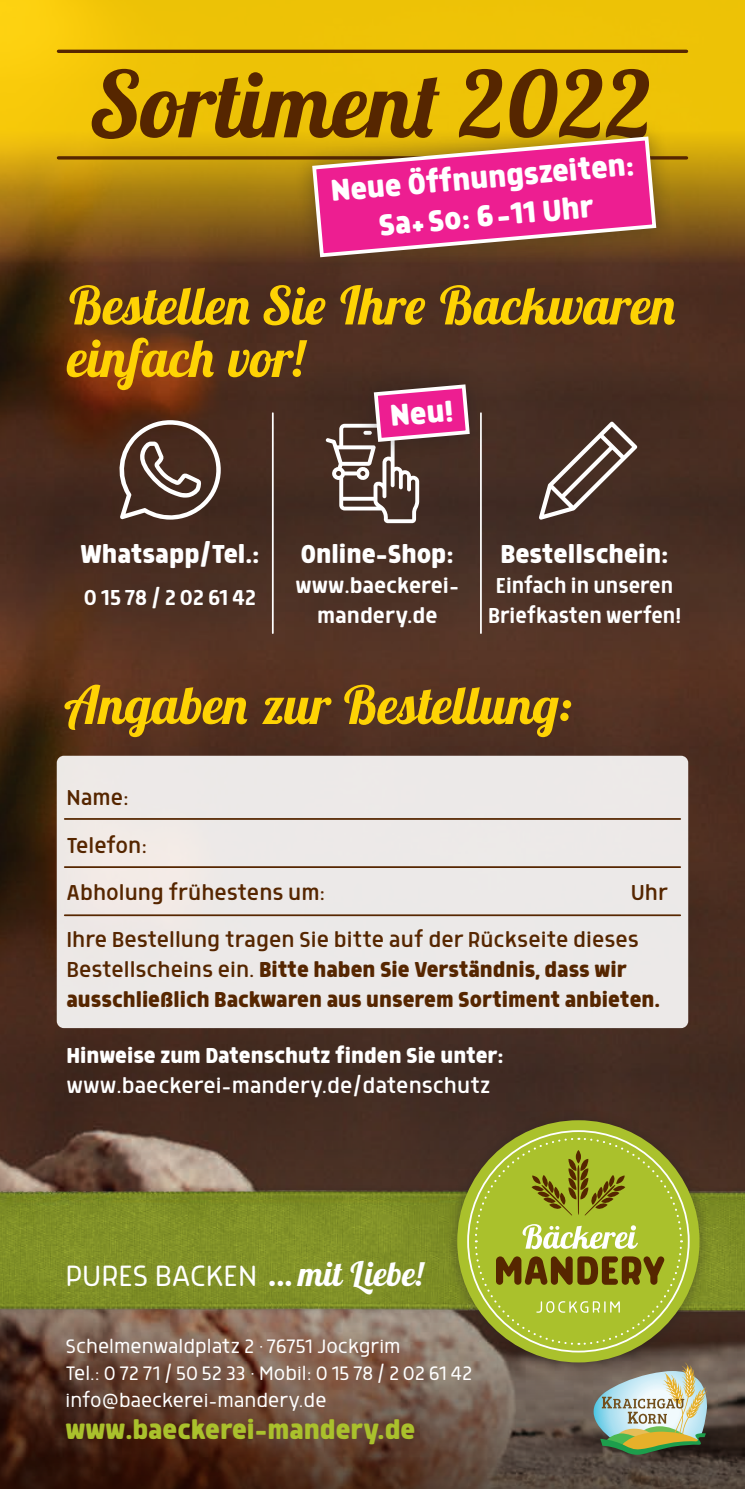
<style>
.page{position:relative;width:745px;height:1489px;background:#fff}
.page>*{position:absolute;margin:0;border:0;box-sizing:border-box;transform-origin:0 0}
.t1{font:italic 700 91.25px "Lobster Two";letter-spacing:-.01em;color:#562600}
.t2{font:italic 700 52.5px/52.5px "Lobster Two";color:#fed304}
.t3{font:700 35px "Morl";color:#fff}
.t4{font:italic 700 34px "Lobster Two";color:#fff}
.t5{font:700 31.25px "Morl";color:#aac12c}
.t6{font:700 30px "Morl";color:#fff}
.t7{font:700 25px/30px "Morl";color:#562600}
.t8{font:300 25px "Morl";color:#562600}
.t9{font:700 25px "Morl";color:#fff}
.t10{font:300 25px "Morl";color:#fff}
.t11{font:25px/30px "Morl";color:#fff;text-align:center;scale:.95 1}
.t12{font:25px/30px "Morl";color:#fff;text-align:center}
.t13{font:25px "Morl";letter-spacing:.07em;color:#fff}
.t14{font:300 22.5px "Morl";color:#fff}
.s1{font-weight:300}
.s2{font-family:"Morl Rounded";font-weight:300;font-style:normal}
</style>
<div class="page">
<img style="left:0;top:306px;width:744px;height:863px">
<svg style="left:0;top:1169px;width:744px;height:319px;background:#63483a"></svg>
<img style="left:593px;top:1374px;width:113px;height:80px">
<img style="left:0;top:1185px;width:744px;height:132px">
<div style="left:444px;top:1107px;width:267px;height:267px;background:#231f20;opacity:.4"></div>
<svg style="left:457px;top:1120px;width:242px;height:242px;background:#b0c53f"></svg>
<svg style="left:473px;top:1136px;width:209px;height:209px;background:#9ea932"></svg>
<svg style="left:0;top:0;width:744px;height:306px;background:#bf950e"></svg>
<hr style="left:58px;top:156px;width:628px;height:3px;background:#562600">
<hr style="left:58px;top:50px;width:628px;height:3px;background:#562600">
<div style="left:294px;top:118px;width:380px;height:158px;background:#231f20;opacity:.4"></div>
<svg style="left:310px;top:134px;width:348px;height:125px;background:#d54675"></svg>
<div style="left:57px;top:755px;width:630px;height:273px;background:#ece9e8;border-radius:7px"></div>
<hr style="left:65px;top:818px;width:614px;height:1px;background:#562600">
<hr style="left:65px;top:866px;width:614px;height:2px;background:#562600">
<hr style="left:65px;top:914px;width:614px;height:2px;background:#562600">
<hr style="left:272px;top:413px;width:1px;height:220px;background:#fff">
<hr style="left:479px;top:413px;width:2px;height:220px;background:#fff">
<div style="left:355px;top:366px;width:132px;height:94px;background:#482e23"></div>
<svg style="left:325px;top:382px;width:146px;height:141px"></svg>
<svg style="left:115px;top:420px;width:106px;height:99px"></svg>
<svg style="left:538px;top:421px;width:98px;height:98px;background:#645148"></svg>
<p class="t1" style="left:92px;top:46px;width:562px">Sortiment 2022</p>
<p class="t3" style="left:329px;top:171px;width:306px;rotate:-5deg">Neue Öffnungszeiten:</p>
<p class="t3" style="left:377px;top:205px;width:217px;rotate:-5deg">Sa+So: 6–11 Uhr</p>
<p class="t2" style="left:66px;top:278px;width:612px">Bestellen Sie Ihre Backwaren einfach vor!</p>
<p class="t3" style="left:388px;top:396px;width:65px;rotate:-5deg">Neu!</p>
<p class="t6" style="left:80px;top:536px;width:181px">Whatsapp/Tel.:</p>
<p class="t13" style="left:84px;top:583px;width:174px">01578/2026142</p>
<p class="t6" style="left:301px;top:536px;width:154px">Online-Shop:</p>
<p class="t12" style="left:295px;top:569px;width:165px">www.baeckerei&shy;mandery.de</p>
<p class="t6" style="left:500px;top:536px;width:170px">Bestellschein:</p>
<p class="t11" style="left:487px;top:569px;width:205px">Einfach in unseren<br>Briefkasten werfen!</p>
<p class="t2" style="left:66px;top:678px;width:508px">Angaben zur Bestellung:</p>
<p class="t8" style="left:66px;top:784px;width:64px">Name:</p>
<p class="t8" style="left:66px;top:831px;width:82px">Telefon:</p>
<p class="t8" style="left:66px;top:878px;width:260px">Abholung frühestens um:</p>
<p class="t8" style="left:630px;top:878px;width:39px">Uhr</p>
<p class="t7" style="left:66px;top:924px;width:594px"><span class="s1">Ihre Bestellung tragen Sie bitte auf der Rückseite dieses<br>Bestellscheins ein.</span> Bitte haben Sie Verständnis, dass wir ausschließlich Backwaren aus unserem Sortiment anbieten.</p>
<p class="t9" style="left:66px;top:1041px;width:438px">Hinweise zum Datenschutz finden Sie unter:</p>
<p class="t10" style="left:66px;top:1071px;width:425px">www.baeckerei-mandery.de/datenschutz</p>
<p class="t4" style="left:66px;top:1251px;width:360px"><span class="s2">PURES BACKEN</span> ...mit Liebe!</p>
<p class="t14" style="left:66px;top:1334px;width:336px">Schelmenwaldplatz 2 · 76751 Jockgrim</p>
<p class="t14" style="left:66px;top:1361px;width:408px">Tel.: 0 72 71 / 50 52 33 · Mobil: 0 15 78 / 2 02 61 42</p>
<p class="t14" style="left:66px;top:1388px;width:262px">info@baeckerei-mandery.de</p>
<p class="t5" style="left:66px;top:1411px;width:351px">www.baeckerei-mandery.de</p>
</div>
